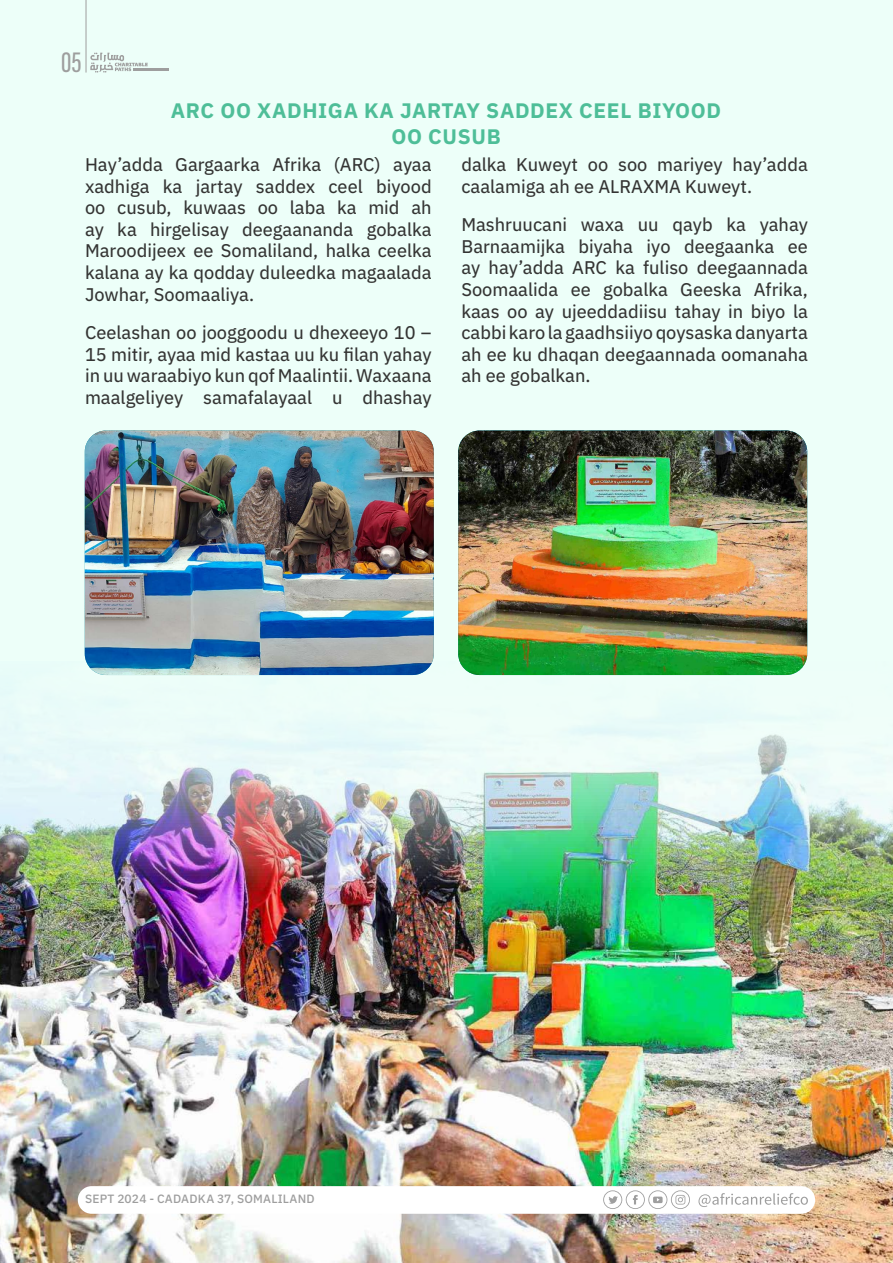
<style>
.page{position:relative;width:893px;height:1263px;background:#fff}
.page>*{position:absolute;margin:0;border:0;box-sizing:border-box;transform-origin:0 0}
.t1{font:30px "Acumin Variable Concept";color:#9e9e9e}
.t2{font:700 21px/25.2px "IBM Plex Sans Arabic";letter-spacing:.03em;color:#4ebe98;text-align:center}
.t3{font:18.3px/21.6px "IBM Plex Sans Arabic Text";color:#343433}
.t4{font:500 12px "IBM Plex Sans Arabic";letter-spacing:.02em;color:#9e9e9e}
</style>
<div class="page">
<img style="left:0;top:900px;width:893px;height:363px">
<img style="left:0;top:0;width:893px;height:900px">
<div style="left:78px;top:1186px;width:737px;height:28px;background:#fff;border-radius:14px"></div>
<hr style="left:86px;top:0;width:1px;height:73px;background:#9e9e9e">
<svg style="left:90px;top:53px;width:58px;height:20px"></svg>
<hr style="left:133px;top:68px;width:36px;height:3px;background:#9e9e9e">
<svg style="left:698px;top:1193px;width:110px;height:14px"></svg>
<svg style="left:603px;top:1190px;width:87px;height:19px"></svg>
<img style="left:85px;top:430px;width:349px;height:245px">
<img style="left:458px;top:430px;width:349px;height:245px">
<h1 class="t1" style="left:61px;top:41px;width:22px">05</h1>
<p class="t2" style="left:171px;top:99px;width:552px">ARC OO XADHIGA KA JARTAY SADDEX CEEL BIYOOD<br>OO CUSUB</p>
<p class="t3" style="left:393px;top:154px;width:40px">ayaa</p>
<p class="t3" style="left:334px;top:154px;width:49px">(ARC)</p>
<p class="t3" style="left:733px;top:154px;width:77px">hay’adda</p>
<p class="t3" style="left:85px;top:154px;width:79px">Hay’adda</p>
<p class="t3" style="left:657px;top:154px;width:67px">mariyey</p>
<p class="t3" style="left:461px;top:154px;width:292px">dalka<br>caalamiga ah ee ALRAXMA Kuweyt.</p>
<p class="t3" style="left:272px;top:154px;width:50px">Afrika</p>
<p class="t3" style="left:175px;top:154px;width:86px">Gargaarka</p>
<p class="t3" style="left:516px;top:154px;width:63px">Kuweyt</p>
<p class="t3" style="left:588px;top:154px;width:22px">oo</p>
<p class="t3" style="left:618px;top:154px;width:31px">soo</p>
<p class="t3" style="left:85px;top:176px;width:66px">xadhiga</p>
<p class="t3" style="left:196px;top:176px;width:48px">jartay</p>
<p class="t3" style="left:376px;top:176px;width:57px">biyood</p>
<p class="t3" style="left:163px;top:176px;width:21px">ka</p>
<p class="t3" style="left:256px;top:176px;width:61px">saddex</p>
<p class="t3" style="left:329px;top:176px;width:36px">ceel</p>
<p class="t3" style="left:85px;top:197px;width:22px">oo</p>
<p class="t3" style="left:117px;top:197px;width:56px">cusub,</p>
<p class="t3" style="left:183px;top:197px;width:64px">kuwaas</p>
<p class="t3" style="left:258px;top:197px;width:22px">oo</p>
<p class="t3" style="left:290px;top:197px;width:37px">laba</p>
<p class="t3" style="left:337px;top:197px;width:21px">ka</p>
<p class="t3" style="left:368px;top:197px;width:33px">mid</p>
<p class="t3" style="left:411px;top:197px;width:22px">ah</p>
<p class="t3" style="left:150px;top:219px;width:80px">hirgelisay</p>
<p class="t3" style="left:117px;top:219px;width:21px">ka</p>
<p class="t3" style="left:242px;top:219px;width:113px">deegaananda</p>
<p class="t3" style="left:367px;top:219px;width:66px">gobalka</p>
<p class="t3" style="left:85px;top:219px;width:348px">ay<br>Maroodijeex ee Somaliland, halka ceelka kalana ay ka qodday duleedka magaalada<br>Jowhar, Soomaaliya.</p>
<p class="t3" style="left:85px;top:322px;width:348px;text-align:right">Ceelashan oo jooggoodu u dhexeeyo 10 –<br>15 mitir, ayaa mid kastaa uu ku filan yahay in uu waraabiyo kun qof Maalintii. Waxaana dhashay</p>
<p class="t3" style="left:85px;top:387px;width:100px">maalgeliyey</p>
<p class="t3" style="left:203px;top:387px;width:110px">samafalayaal</p>
<p class="t3" style="left:332px;top:387px;width:12px">u</p>
<p class="t3" style="left:461px;top:214px;width:107px">Mashruucani</p>
<p class="t3" style="left:461px;top:236px;width:105px">Barnaamijka</p>
<p class="t3" style="left:581px;top:214px;width:45px">waxa</p>
<p class="t3" style="left:638px;top:214px;width:22px">uu</p>
<p class="t3" style="left:672px;top:214px;width:42px">qayb</p>
<p class="t3" style="left:726px;top:214px;width:21px">ka</p>
<p class="t3" style="left:760px;top:214px;width:50px">yahay</p>
<p class="t3" style="left:579px;top:236px;width:56px">biyaha</p>
<p class="t3" style="left:647px;top:236px;width:25px">iyo</p>
<p class="t3" style="left:684px;top:236px;width:91px">deegaanka</p>
<p class="t3" style="left:788px;top:236px;width:22px">ee</p>
<p class="t3" style="left:461px;top:257px;width:20px">ay</p>
<p class="t3" style="left:489px;top:257px;width:77px">hay’adda</p>
<p class="t3" style="left:572px;top:257px;width:36px">ARC</p>
<p class="t3" style="left:615px;top:257px;width:21px">ka</p>
<p class="t3" style="left:643px;top:257px;width:47px">fuliso</p>
<p class="t3" style="left:697px;top:257px;width:113px">deegaannada</p>
<p class="t3" style="left:461px;top:279px;width:348px">Soomaalida<br>kaas oo ay ujeeddadiisu tahay in biyo la cabbikarolagaadhsiiyoqoysaskadanyarta ah ee ku dhaqan deegaannada oomanaha ah ee gobalkan.</p>
<p class="t3" style="left:754px;top:279px;width:56px">Afrika,</p>
<p class="t3" style="left:603px;top:279px;width:66px">gobalka</p>
<p class="t3" style="left:680px;top:279px;width:63px">Geeska</p>
<p class="t3" style="left:571px;top:279px;width:22px">ee</p>
<p class="t4" style="left:85px;top:1192px;width:231px">SEPT 2024 - CADADKA 37, SOMALILAND</p>
</div>
